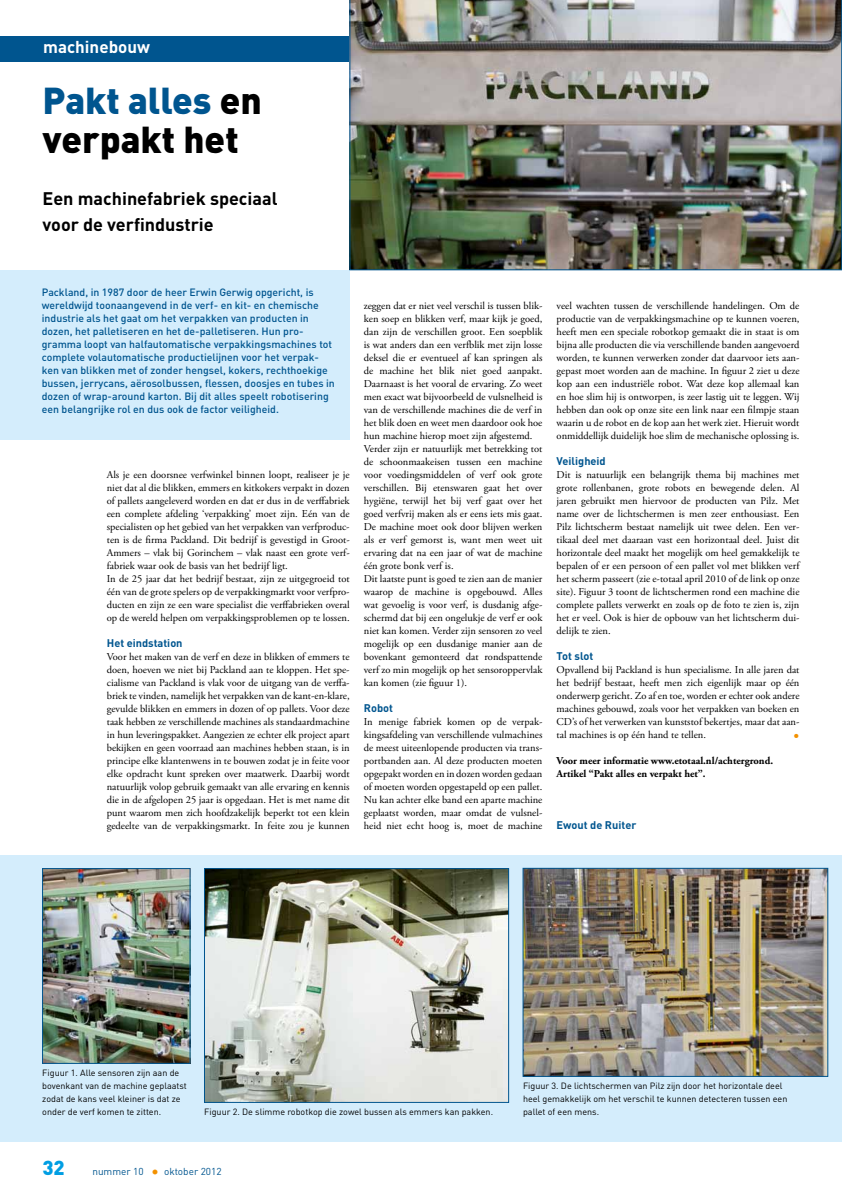
<style>
.page{position:relative;width:842px;height:1191px;background:#fff}
.page>*{position:absolute;margin:0;border:0;box-sizing:border-box;transform-origin:0 0}
.t1{font:900 37px/39px "DIN";color:#000}
.t2{font:900 20px "DIN";color:#009ee3}
.t3{font:700 18px/26px "DIN";color:#000}
.t4{font:700 17px "DIN";color:#fff}
.t5{font:15px "Adobe Garamond Pro";color:#f39100}
.t6{font:700 11px "DIN";color:#00558f}
.t7{font:10.5px/13px "Adobe Garamond Pro";color:#000;text-align:justify}
.t8{font:500 10.5px/13px "DIN";color:#00558f}
.t9{font:700 10.5px/13px "Adobe Garamond Pro";color:#000}
.t10{font:10px "DIN";color:#00558f}
.t11{font:9px/13px "DIN";color:#000}
.s1{color:#00558f}
.s2{font-size:15px;color:#f39100}
</style>
<div class="page">
<div style="left:0;top:855px;width:842px;height:286px;background:#d4edfc"></div>
<div style="left:0;top:36px;width:838px;height:26px;background:#00558f"></div>
<div style="left:0;top:270px;width:350px;height:169px;background:#d4edfc"></div>
<img style="left:350px;top:0;width:492px;height:270px">
<img style="left:44px;top:870px;width:144px;height:191px">
<div style="left:42px;top:868px;width:148px;height:195px;border:1px solid #00558f"></div>
<img style="left:206px;top:870px;width:301px;height:230px">
<div style="left:204px;top:868px;width:305px;height:234px;border:1px solid #00558f"></div>
<img style="left:525px;top:870px;width:301px;height:204px">
<div style="left:523px;top:868px;width:305px;height:208px;border:1px solid #00558f"></div>
<h3 class="t4" style="left:43px;top:36px;width:108px">machinebouw</h3>
<h1 class="t1" style="left:43px;top:79px;width:221px"><span class="s1">Pakt alles</span> en verpakt het</h1>
<h3 class="t3" style="left:43px;top:185px;width:237px">Een machinefabriek speciaal voor de verfindustrie</h3>
<p class="t8" style="left:42px;top:285px;width:294px">Packland, in 1987 door de heer Erwin Gerwig opgericht, is wereldwijd toonaangevend in de verf- en kit- en chemische industrie als het gaat om het verpakken van producten in dozen, het palletiseren en het de-palletiseren. Hun pro&shy;gramma loopt van halfautomatische verpakkingsmachines tot complete volautomatische productielijnen voor het verpak&shy;ken van blikken met of zonder hengsel, kokers, rechthoekige bussen, jerrycans, aërosolbussen, flessen, doosjes en tubes in dozen of wrap-around karton. Bij dit alles speelt robotisering een belangrijke rol en dus ook de factor veiligheid.</p>
<p class="t7" style="left:107px;top:469px;width:244px;text-align:left">Als je een doorsnee verfwinkel binnen loopt, realiseer je je niet dat al die blikken, emmers en kitkokers verpakt in dozen of pallets aangeleverd worden en dat er dus in de verffabriek een complete afdeling ‘verpakking’ moet zijn. Eén van de specialisten op het gebied van het verpakken van verfproduc&shy;ten is de firma Packland. Dit bedrijf is gevestigd in Groot-Ammers – vlak bij Gorinchem – vlak naast een grote verf&shy;fabriek waar ook de basis van het bedrijf ligt.<br>In de 25 jaar dat het bedrijf bestaat, zijn ze uitgegroeid tot één van de grote spelers op de verpakkingmarkt voor verfpro&shy;ducten en zijn ze een ware specialist die verffabrieken overal op de wereld helpen om verpakkingsproblemen op te lossen.</p>
<p class="t6" style="left:107px;top:636px;width:77px">Het eindstation</p>
<p class="t7" style="left:107px;top:651px;width:244px">Voor het maken van de verf en deze in blikken of emmers te doen, hoeven we niet bij Packland aan te kloppen. Het spe&shy;cialisme van Packland is vlak voor de uitgang van de verffa&shy;briek te vinden, namelijk het verpakken van de kant-en-klare, gevulde blikken en emmers in dozen of op pallets. Voor deze taak hebben ze verschillende machines als standaardmachine in hun leveringspakket. Aangezien ze echter elk project apart bekijken en geen voorraad aan machines hebben staan, is in principe elke klantenwens in te bouwen zodat je in feite voor elke opdracht kunt spreken over maatwerk. Daarbij wordt natuurlijk volop gebruik gemaakt van alle ervaring en kennis die in de afgelopen 25 jaar is opgedaan. Het is met name dit punt waarom men zich hoofdzakelijk beperkt tot een klein gedeelte van de verpakkingsmarkt. In feite zou je kunnen</p>
<p class="t7" style="left:364px;top:300px;width:180px;text-align:left">zeggen dat er niet veel verschil is tussen blik&shy;ken soep en blikken verf, maar kijk je goed, dan zijn de verschillen groot. Een soepblik is wat anders dan een verfblik met zijn losse deksel die er eventueel af kan springen als de machine het blik niet goed aanpakt.<br>Daarnaast is het vooral de ervaring. Zo weet men exact wat bijvoorbeeld de vulsnelheid is van de verschillende machines die de verf in het blik doen en weet men daardoor ook hoe hun machine hierop moet zijn afgestemd.<br>Verder zijn er natuurlijk met betrekking tot de schoonmaakeisen tussen een machine voor voedingsmiddelen of verf ook grote verschillen. Bij etenswaren gaat het over hygiëne, terwijl het bij verf gaat over het goed verfvrij maken als er eens iets mis gaat.<br>De machine moet ook door blijven werken als er verf gemorst is, want men weet uit ervaring dat na een jaar of wat de machine één grote bonk verf is.<br>Dit laatste punt is goed te zien aan de manier waarop de machine is opgebouwd. Alles wat gevoelig is voor verf, is dusdanig afge&shy;schermd dat bij een ongelukje de verf er ook niet kan komen. Verder zijn sensoren zo veel mogelijk op een dusdanige manier aan de bovenkant gemonteerd dat rondspattende verf zo min mogelijk op het sensoroppervlak kan komen (zie figuur 1).</p>
<p class="t6" style="left:364px;top:701px;width:31px">Robot</p>
<p class="t7" style="left:364px;top:716px;width:180px">In menige fabriek komen op de verpak&shy;kingsafdeling van verschillende vulmachines de meest uiteenlopende producten via trans&shy;portbanden aan. Al deze producten moeten opgepakt worden en in dozen worden gedaan of moeten worden opgestapeld op een pallet.<br>Nu kan achter elke band een aparte machine geplaatst worden, maar omdat de vulsnel&shy;heid niet echt hoog is, moet de machine</p>
<p class="t7" style="left:557px;top:300px;width:244px">veel wachten tussen de verschillende handelingen. Om de productie van de verpakkingsmachine op te kunnen voeren, heeft men een speciale robotkop gemaakt die in staat is om bijna alle producten die via verschillende banden aangevoerd worden, te kunnen verwerken zonder dat daarvoor iets aan&shy;gepast moet worden aan de machine. In figuur 2 ziet u deze kop aan een industriële robot. Wat deze kop allemaal kan en hoe slim hij is ontworpen, is zeer lastig uit te leggen. Wij hebben dan ook op onze site een link naar een filmpje staan waarin u de robot en de kop aan het werk ziet. Hieruit wordt onmiddellijk duidelijk hoe slim de mechanische oplossing is.</p>
<p class="t6" style="left:557px;top:454px;width:51px">Veiligheid</p>
<p class="t7" style="left:557px;top:469px;width:244px">Dit is natuurlijk een belangrijk thema bij machines met grote rollenbanen, grote robots en bewegende delen. Al jaren gebruikt men hiervoor de producten van Pilz. Met name over de lichtschermen is men zeer enthousiast. Een Pilz lichtscherm bestaat namelijk uit twee delen. Een ver&shy;tikaal deel met daaraan vast een horizontaal deel. Juist dit horizontale deel maakt het mogelijk om heel gemakkelijk te bepalen of er een persoon of een pallet vol met blikken verf het scherm passeert (zie e-totaal april 2010 of de link op onze site). Figuur 3 toont de lichtschermen rond een machine die complete pallets verwerkt en zoals op de foto te zien is, zijn het er veel. Ook is hier de opbouw van het lichtscherm dui&shy;delijk te zien.</p>
<p class="t6" style="left:557px;top:649px;width:38px">Tot slot</p>
<p class="t7" style="left:557px;top:664px;width:244px">Opvallend bij Packland is hun specialisme. In alle jaren dat het bedrijf bestaat, heeft men zich eigenlijk maar op één onderwerp gericht. Zo af en toe, worden er echter ook andere machines gebouwd, zoals voor het verpakken van boeken en CD’s of het verwerken van kunststof bekertjes, maar dat aan&shy;tal machines is op één hand te tellen.</p>
<h3 class="t5" style="left:794px;top:727px;width:7px">•</h3>
<p class="t9" style="left:557px;top:754px;width:218px">Voor meer informatie www.etotaal.nl/achtergrond.<br>Artikel “Pakt alles en verpakt het”.</p>
<p class="t6" style="left:557px;top:818px;width:81px">Ewout de Ruiter</p>
<p class="t11" style="left:42px;top:1066px;width:146px">Figuur 1. Alle sensoren zijn aan de bovenkant van de machine geplaatst zodat de kans veel kleiner is dat ze onder de verf komen te zitten.</p>
<p class="t11" style="left:204px;top:1105px;width:290px">Figuur 2. De slimme robotkop die zowel bussen als emmers kan pakken.</p>
<h2 class="t2" style="left:43px;top:1154px;width:24px">32</h2>
<p class="t10" style="left:92px;top:1165px;width:131px">nummer 10 <span class="s2">•</span> oktober 2012</p>
<p class="t11" style="left:523px;top:1079px;width:266px">Figuur 3. De lichtschermen van Pilz zijn door het horizontale deel heel gemakkelijk om het verschil te kunnen detecteren tussen een pallet of een mens.</p>
</div>
